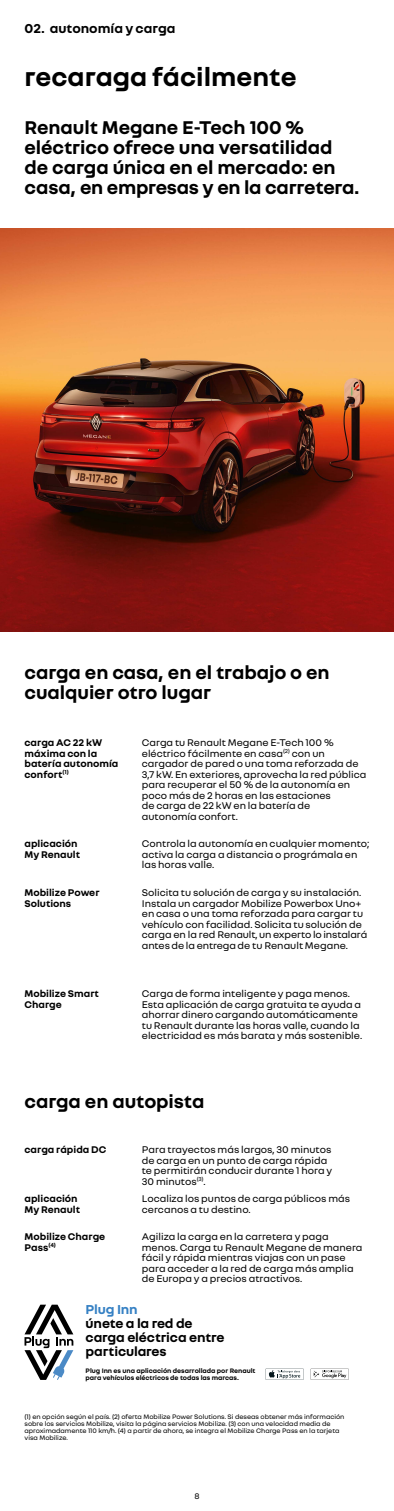
<style>
.page{position:relative;width:394px;height:1511px;background:#fff}
.page>*{position:absolute;margin:0;border:0;box-sizing:border-box;transform-origin:0 0}
.t1{font:700 27.65px "Nouvel R";color:#000}
.t2{font:700 19.95px/19.9px "Nouvel R";letter-spacing:-.005em;color:#000}
.t3{font:700 14px/14px "Nouvel R";letter-spacing:-.005em;color:#000}
.t4{font:700 14px "Nouvel R";letter-spacing:-.01em;color:#3681c4}
.t5{font:10.5px/10.5px "Nouvel R";color:#000}
.t6{font:700 10.5px/10.5px "Nouvel R";color:#000}
.t7{font:8.75px "Nouvel R";color:#000}
.t8{font:7px/7px "Nouvel R";letter-spacing:-.005em;color:#000}
.t9{font:700 7px/7px "Nouvel R";letter-spacing:-.005em;color:#000}
</style>
<div class="page">
<svg style="left:265px;top:1368px;width:39px;height:12px"></svg>
<svg style="left:310px;top:1368px;width:39px;height:12px"></svg>
<svg style="left:25px;top:1305px;width:48px;height:75px"></svg>
<img style="left:0;top:229px;width:394px;height:402px">
<h3 class="t3" style="left:24px;top:21px;width:152px">02. autonomía y carga</h3>
<h1 class="t1" style="left:24px;top:59px;width:273px">recaraga fácilmente</h1>
<h2 class="t2" style="left:25px;top:116px;width:336px">Renault Megane E-Tech 100 % eléctrico ofrece una versatilidad de carga única en el mercado: en casa, en empresas y en la carretera.</h2>
<h2 class="t2" style="left:25px;top:661px;width:307px">carga en casa, en el trabajo o en cualquier otro lugar</h2>
<p class="t6" style="left:24px;top:737px;width:95px">carga AC 22 kW máxima con la batería autonomía confort<sup>(1)</sup></p>
<p class="t6" style="left:24px;top:838px;width:57px">aplicación<br>My Renault</p>
<p class="t6" style="left:24px;top:887px;width:77px">Mobilize Power<br>Solutions</p>
<p class="t6" style="left:25px;top:988px;width:76px">Mobilize Smart<br>Charge</p>
<p class="t5" style="left:142px;top:737px;width:226px">Carga tu Renault Megane E-Tech 100 % eléctrico fácilmente en casa<sup>(2)</sup> con un cargador de pared o una toma reforzada de 3,7 kW. En exteriores, aprovecha la red pública para recuperar el 50 % de la autonomía en poco más de 2 horas en las estaciones<br>de carga de 22 kW en la batería de autonomía confort.</p>
<p class="t5" style="left:142px;top:838px;width:229px">Controla la autonomía en cualquier momento; activa la carga a distancia o prográmala en las horas valle.</p>
<p class="t5" style="left:142px;top:887px;width:227px">Solicita tu solución de carga y su instalación.<br>Instala un cargador Mobilize Powerbox Uno+ en casa o una toma reforzada para cargar tu vehículo con facilidad. Solicita tu solución de carga en la red Renault, un experto lo instalará antes de la entrega de tu Renault Megane.</p>
<p class="t5" style="left:142px;top:988px;width:222px">Carga de forma inteligente y paga menos.<br>Esta aplicación de carga gratuita te ayuda a ahorrar dinero cargando automáticamente tu Renault durante las horas valle, cuando la electricidad es más barata y más sostenible.</p>
<h2 class="t2" style="left:25px;top:1090px;width:181px">carga en autopista</h2>
<p class="t6" style="left:25px;top:1144px;width:83px">carga rápida DC</p>
<p class="t6" style="left:25px;top:1193px;width:57px">aplicación<br>My Renault</p>
<p class="t6" style="left:25px;top:1231px;width:82px">Mobilize Charge<br>Pass<sup>(4)</sup></p>
<p class="t5" style="left:142px;top:1144px;width:192px">Para trayectos más largos, 30 minutos de carga en un punto de carga rápida te permitirán conducir durante 1 hora y<br>30 minutos<sup>(3)</sup>.</p>
<p class="t5" style="left:142px;top:1193px;width:210px">Localiza los puntos de carga públicos más cercanos a tu destino.</p>
<p class="t5" style="left:142px;top:1231px;width:222px">Agiliza la carga en la carretera y paga menos. Carga tu Renault Megane de manera fácil y rápida mientras viajas con un pase para acceder a la red de carga más amplia de Europa y a precios atractivos.</p>
<h3 class="t4" style="left:86px;top:1300px;width:54px">Plug Inn</h3>
<h3 class="t3" style="left:86px;top:1315px;width:140px">únete a la red de carga eléctrica entre particulares</h3>
<p class="t9" style="left:86px;top:1367px;width:171px">Plug Inn es una aplicación desarrollada por Renault para vehículos eléctricos de todas las marcas.</p>
<p class="t8" style="left:25px;top:1413px;width:321px">(1) en opción según el país. (2) oferta Mobilize Power Solutions. Si deseas obtener más información sobre los servicios Mobilize, visita la página servicios Mobilize. (3) con una velocidad media de aproximadamente 110 km/h. (4) a partir de ahora, se integra el Mobilize Charge Pass en la tarjeta visa Mobilize.</p>
<p class="t7" style="left:194px;top:1490px;width:7px">8</p>
</div>
